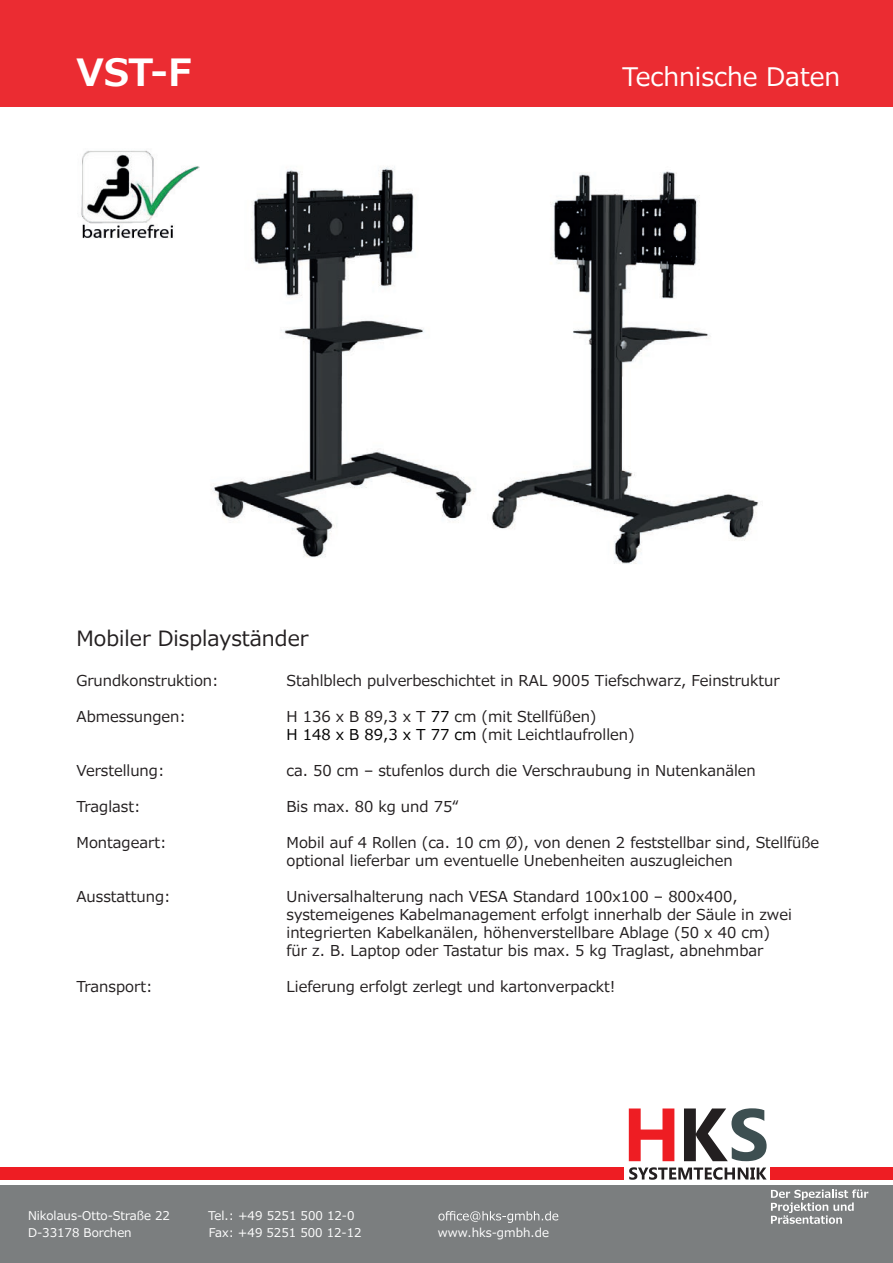
<style>
.page{position:relative;width:893px;height:1263px;background:#fff}
.page>*{position:absolute;margin:0;border:0;box-sizing:border-box;transform-origin:0 0}
.t1{font:700 37.5px "Meiryo";color:#fff}
.t2{font:25.5px "Meiryo";color:#fff}
.t3{font:21px "Meiryo";color:#231f20}
.t4{font:15px/18px "Meiryo";color:#231f20}
.t5{font:12px "Meiryo";color:#fff}
.s1{color:#000}
</style>
<div class="page">
<div style="left:0;top:0;width:893px;height:106px;background:#eb2c32"></div>
<div style="left:0;top:1185px;width:893px;height:78px;background:#7b7e7f"></div>
<svg style="left:629px;top:1108px;width:45px;height:53px"></svg>
<svg style="left:684px;top:1108px;width:83px;height:53px"></svg>
<svg style="left:629px;top:1167px;width:138px;height:13px"></svg>
<div style="left:771px;top:1167px;width:122px;height:12px;background:#ee1d23"></div>
<div style="left:0;top:1167px;width:624px;height:12px;background:#ee1d23"></div>
<svg style="left:771px;top:1189px;width:97px;height:35px"></svg>
<svg style="left:438px;top:1211px;width:120px;height:12px"></svg>
<img style="left:491px;top:171px;width:268px;height:393px">
<img style="left:81px;top:150px;width:119px;height:89px">
<img style="left:211px;top:166px;width:263px;height:392px">
<h1 class="t1" style="left:77px;top:46px;width:116px">VST-F</h1>
<h2 class="t2" style="left:622px;top:58px;width:219px">Technische Daten</h2>
<h3 class="t3" style="left:77px;top:624px;width:233px">Mobiler Displayständer</h3>
<p class="t4" style="left:77px;top:672px;width:144px">Grundkonstruktion:</p>
<p class="t4" style="left:286px;top:672px;width:495px">Stahlblech pulverbeschichtet in RAL 9005 Tiefschwarz, Feinstruktur</p>
<p class="t4" style="left:77px;top:708px;width:111px">Abmessungen:</p>
<p class="t4" style="left:287px;top:708px;width:350px">H 136 x B 89,3 x T <span class="s1">77</span> cm (mit Stellfüßen)<br><span class="s1">H 148 x B 89,3 x T 77 cm</span> (mit Leichtlaufrollen)</p>
<p class="t4" style="left:77px;top:762px;width:89px">Verstellung:</p>
<p class="t4" style="left:287px;top:762px;width:471px">ca. 50 cm – stufenlos durch die Verschraubung in Nutenkanälen</p>
<p class="t4" style="left:77px;top:798px;width:65px">Traglast:</p>
<p class="t4" style="left:287px;top:798px;width:174px">Bis max. 80 kg und 75“</p>
<p class="t4" style="left:77px;top:834px;width:92px">Montageart:</p>
<p class="t4" style="left:287px;top:834px;width:534px">Mobil auf 4 Rollen (ca. 10 cm Ø), von denen 2 feststellbar sind, Stellfüße optional lieferbar um eventuelle Unebenheiten auszugleichen</p>
<p class="t4" style="left:77px;top:888px;width:96px">Ausstattung:</p>
<p class="t4" style="left:287px;top:888px;width:507px">Universalhalterung nach VESA Standard 100x100 – 800x400, systemeigenes Kabelmanagement erfolgt innerhalb der Säule in zwei integrierten Kabelkanälen, höhenverstellbare Ablage (50 x 40 cm) für z. B. Laptop oder Tastatur bis max. 5 kg Traglast, abnehmbar</p>
<p class="t4" style="left:77px;top:978px;width:78px">Transport:</p>
<p class="t4" style="left:287px;top:978px;width:331px">Lieferung erfolgt zerlegt und kartonverpackt!</p>
<p class="t5" style="left:28px;top:1207px;width:144px">Nikolaus-Otto-Straße 22</p>
<p class="t5" style="left:208px;top:1207px;width:148px">Tel.: +49 5251 500 12-0</p>
<p class="t5" style="left:28px;top:1224px;width:105px">D-33178 Borchen</p>
<p class="t5" style="left:209px;top:1224px;width:154px">Fax: +49 5251 500 12-12</p>
<p class="t5" style="left:438px;top:1224px;width:112px">www.hks-gmbh.de</p>
</div>
